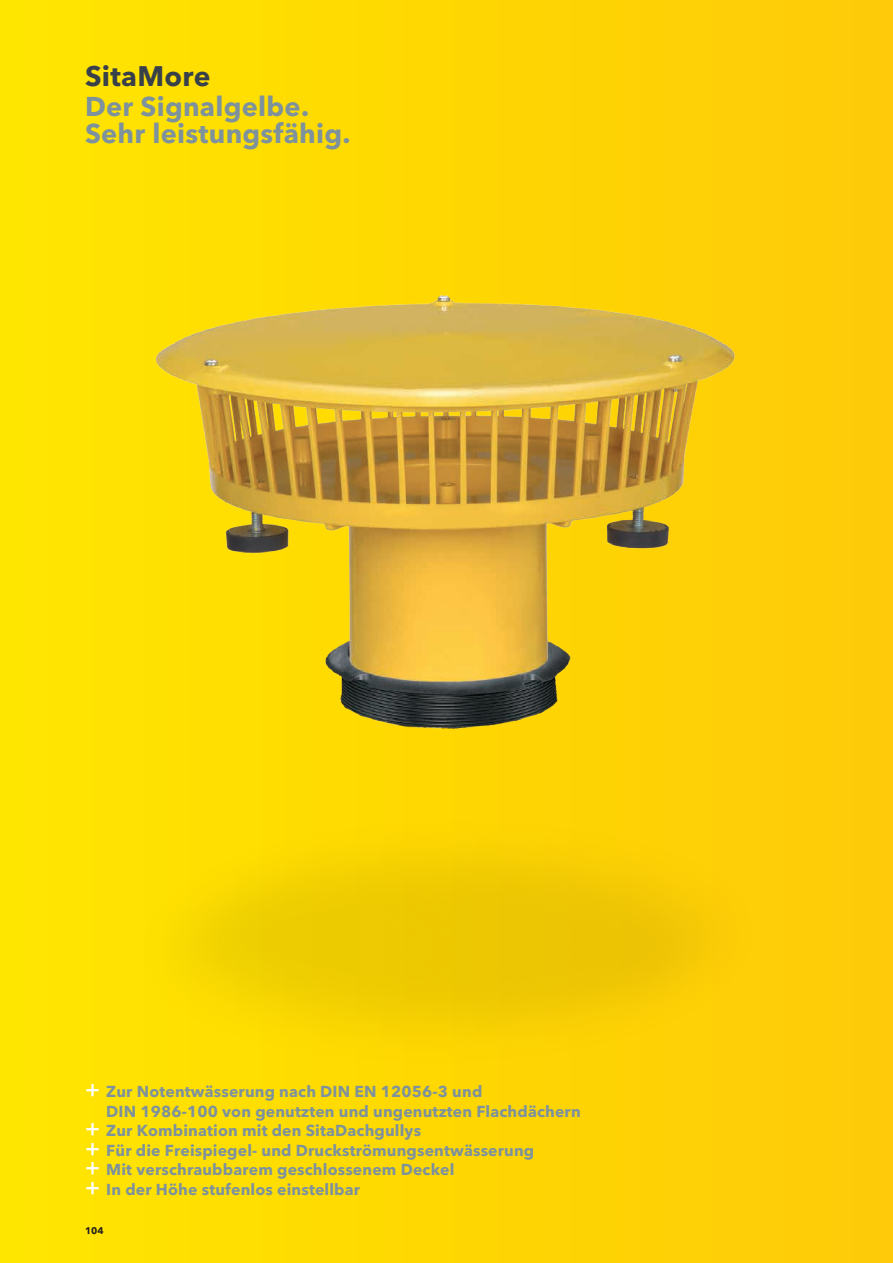
<style>
.page{position:relative;width:893px;height:1263px;background:#fff}
.page>*{position:absolute;margin:0;border:0;box-sizing:border-box;transform-origin:0 0}
.t1{font:700 28.05px "Avenir Next W1 G";letter-spacing:.01em;color:#38404a}
.t2{font:700 27px/27px "Avenir Next W1 G";letter-spacing:.01em;color:#7d929c}
.t3{font:700 15.75px "Avenir Next W1 G";letter-spacing:.01em;color:#7d929c}
.t4{font:700 9.6px "Avenir Next W1 G";color:#231f20}
.s1{font-weight:600;font-size:22.5px;color:#fff}
</style>
<div class="page">
<div style="left:0;top:0;width:893px;height:1263px;background:linear-gradient(to right,#ffe600,#feca08)"></div>
<img style="left:37px;top:287px;width:841px;height:804px">
<h1 class="t1" style="left:85px;top:59px;width:127px">SitaMore</h1>
<h2 class="t2" style="left:85px;top:93px;width:267px">Der Signalgelbe.<br>Sehr leistungsfähig.</h2>
<p class="t3" style="left:85px;top:1082px;width:399px"><span class="s1">+</span> Zur Notentwässerung nach DIN EN 12056-3 und</p>
<p class="t3" style="left:106px;top:1102px;width:476px">DIN 1986-100 von genutzten und ungenutzten Flachdächern</p>
<p class="t3" style="left:85px;top:1121px;width:338px"><span class="s1">+</span> Zur Kombination mit den SitaDachgullys</p>
<p class="t3" style="left:85px;top:1141px;width:451px"><span class="s1">+</span> Für die Freispiegel- und Druckströmungsentwässerung</p>
<p class="t3" style="left:85px;top:1160px;width:371px"><span class="s1">+</span> Mit verschraubbarem geschlossenem Deckel</p>
<p class="t3" style="left:85px;top:1180px;width:277px"><span class="s1">+</span> In der Höhe stufenlos einstellbar</p>
<p class="t4" style="left:85px;top:1225px;width:20px">104</p>
</div>
